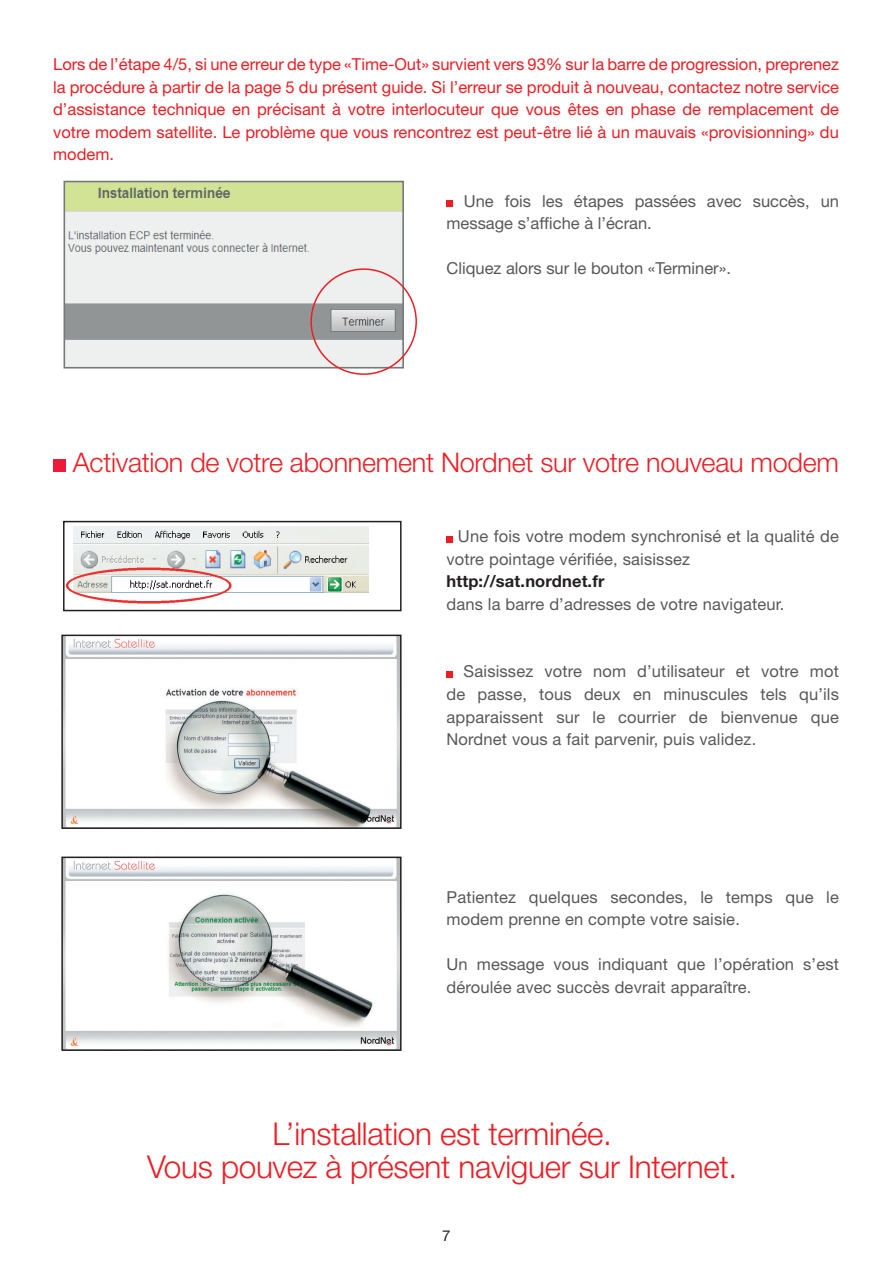
<style>
.page{position:relative;width:893px;height:1263px;background:#fff}
.page>*{position:absolute;margin:0;border:0;box-sizing:border-box;transform-origin:0 0}
.t1{font:300 31.5px/33px "Helvetica Neue";letter-spacing:-.01em;color:#ee1d23;text-align:center}
.t2{font:300 27px "Helvetica Neue";letter-spacing:-.01em;color:#ee1d23}
.t3{font:16.5px/22.5px "Helvetica Neue";letter-spacing:.01em;color:#57585a}
.t4{font:16.5px/22.5px "Helvetica Neue";color:#ee1d23;text-align:justify}
.t5{font:700 16.5px "Helvetica Neue";letter-spacing:.01em;color:#231f20}
.t6{font:15px "Helvetica Neue";color:#231f20}
</style>
<div class="page">
<div style="left:53px;top:459px;width:13px;height:13px;background:#ed1a3a"></div>
<img style="left:67px;top:184px;width:334px;height:181px">
<div style="left:64px;top:181px;width:340px;height:187px;border:2px solid #76787b"></div>
<div style="left:446px;top:200px;width:7px;height:7px;background:#ee1d23"></div>
<div style="left:310px;top:268px;width:107px;height:107px;border:2px solid #ee1d23;border-radius:50%"></div>
<div style="left:446px;top:536px;width:7px;height:6px;background:#ee1d23"></div>
<div style="left:446px;top:671px;width:7px;height:6px;background:#ee1d23"></div>
<img style="left:64px;top:638px;width:335px;height:188px">
<div style="left:61px;top:635px;width:341px;height:194px;border:2px solid #231f20"></div>
<img style="left:66px;top:526px;width:303px;height:78px">
<div style="left:63px;top:521px;width:339px;height:90px;border:2px solid #231f20"></div>
<img style="left:120px;top:578px;width:95px;height:12px">
<img style="left:64px;top:859px;width:335px;height:189px">
<div style="left:61px;top:856px;width:341px;height:195px;border:2px solid #231f20"></div>
<p class="t4" style="left:53px;top:53px;width:787px">Lors de l’étape 4/5, si une erreur de type «Time-Out» survient vers 93% sur la barre de progression, preprenez la procédure à partir de la page 5 du présent guide. Si l’erreur se produit à nouveau, contactez notre service d’assistance technique en précisant à votre interlocuteur que vous êtes en phase de remplacement de votre modem satellite. Le problème que vous rencontrez est peut-être lié à un mauvais «provisionning» du modem.</p>
<p class="t3" style="left:446px;top:189px;width:394px;text-indent:17px">Une fois les étapes passées avec succès, un message s’affiche à l’écran.</p>
<p class="t3" style="left:446px;top:257px;width:286px">Cliquez alors sur le bouton «Terminer».</p>
<h2 class="t2" style="left:73px;top:446px;width:768px">Activation de votre abonnement Nordnet sur votre nouveau modem</h2>
<p class="t3" style="left:446px;top:525px;width:394px;text-indent:11px">Une fois votre modem synchronisé et la qualité de votre pointage vérifiée, saisissez</p>
<p class="t5" style="left:446px;top:571px;width:159px">http://sat.nordnet.fr</p>
<p class="t3" style="left:446px;top:593px;width:339px">dans la barre d’adresses de votre navigateur.</p>
<p class="t3" style="left:446px;top:660px;width:394px;text-align:justify;text-indent:17px">Saisissez votre nom d’utilisateur et votre mot de passe, tous deux en minuscules tels qu’ils apparaissent sur le courrier de bienvenue que Nordnet vous a fait parvenir, puis validez.</p>
<p class="t3" style="left:446px;top:885px;width:394px">Patientez quelques secondes, le temps que le modem prenne en compte votre saisie.</p>
<p class="t3" style="left:446px;top:953px;width:394px">Un message vous indiquant que l’opération s’est déroulée avec succès devrait apparaître.</p>
<h1 class="t1" style="left:147px;top:1117px;width:591px">L’installation est terminée.<br>Vous pouvez à présent naviguer sur Internet.</h1>
<p class="t6" style="left:442px;top:1226px;width:10px">7</p>
</div>
